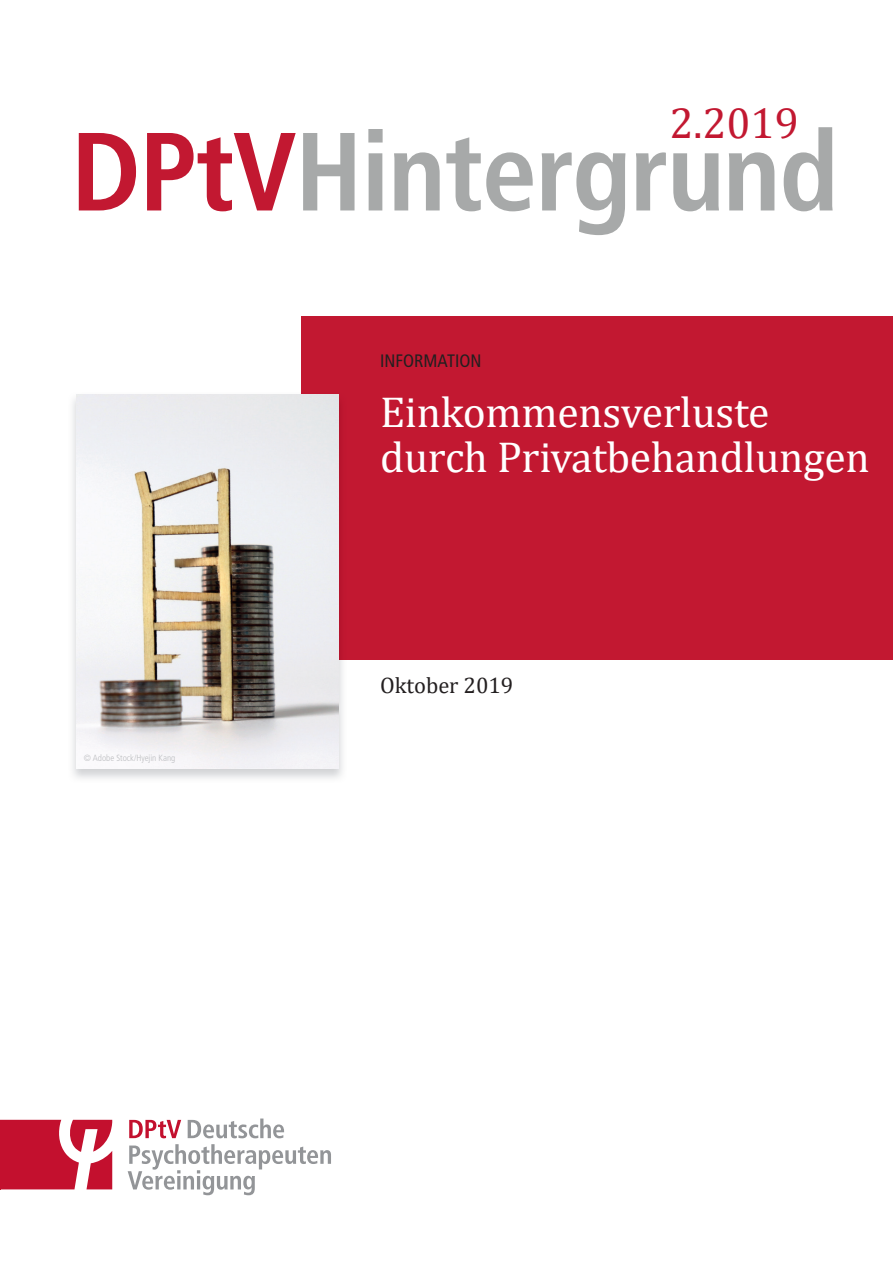
<style>
.page{position:relative;width:893px;height:1263px;background:#fff}
.page>*{position:absolute;margin:0;border:0;box-sizing:border-box;transform-origin:0 0}
.t1{font:700 condensed 111px "Frutiger LT Std";letter-spacing:-.015em;color:#a7a9a9}
.t2{font:43.5px/45px "Cambria";letter-spacing:-.005em;color:#fff}
.t3{font:43.5px "Cambria";color:#c21831}
.t4{font:22.5px "Cambria";color:#231f20}
.t5{font:condensed 18px "Frutiger LT Std";color:#231f20}
.t6{font:300 condensed 9px "Frutiger LT Std";color:#bcbdc0}
.s1{color:#c21831}
</style>
<div class="page">
<div style="left:302px;top:316px;width:591px;height:343px;background:#c21831"></div>
<svg style="left:128px;top:1144px;width:203px;height:51px"></svg>
<svg style="left:188px;top:1118px;width:96px;height:20px"></svg>
<svg style="left:129px;top:1120px;width:52px;height:18px"></svg>
<svg style="left:0;top:1120px;width:112px;height:69px"></svg>
<img style="left:72px;top:392px;width:275px;height:387px">
<img style="left:302px;top:392px;width:45px;height:267px">
<img style="left:77px;top:394px;width:261px;height:374px">
<p class="t3" style="left:669px;top:98px;width:131px">2.2019</p>
<h1 class="t1" style="left:71px;top:106px;width:769px"><span class="s1">DPtV</span>Hintergrund</h1>
<p class="t5" style="left:380px;top:350px;width:103px">INFORMATION</p>
<p class="t2" style="left:380px;top:389px;width:491px">Einkommensverluste durch Privatbehandlungen</p>
<p class="t6" style="left:84px;top:753px;width:93px">© Adobe Stock/Hyejin Kang</p>
<p class="t4" style="left:380px;top:672px;width:135px">Oktober 2019</p>
</div>
